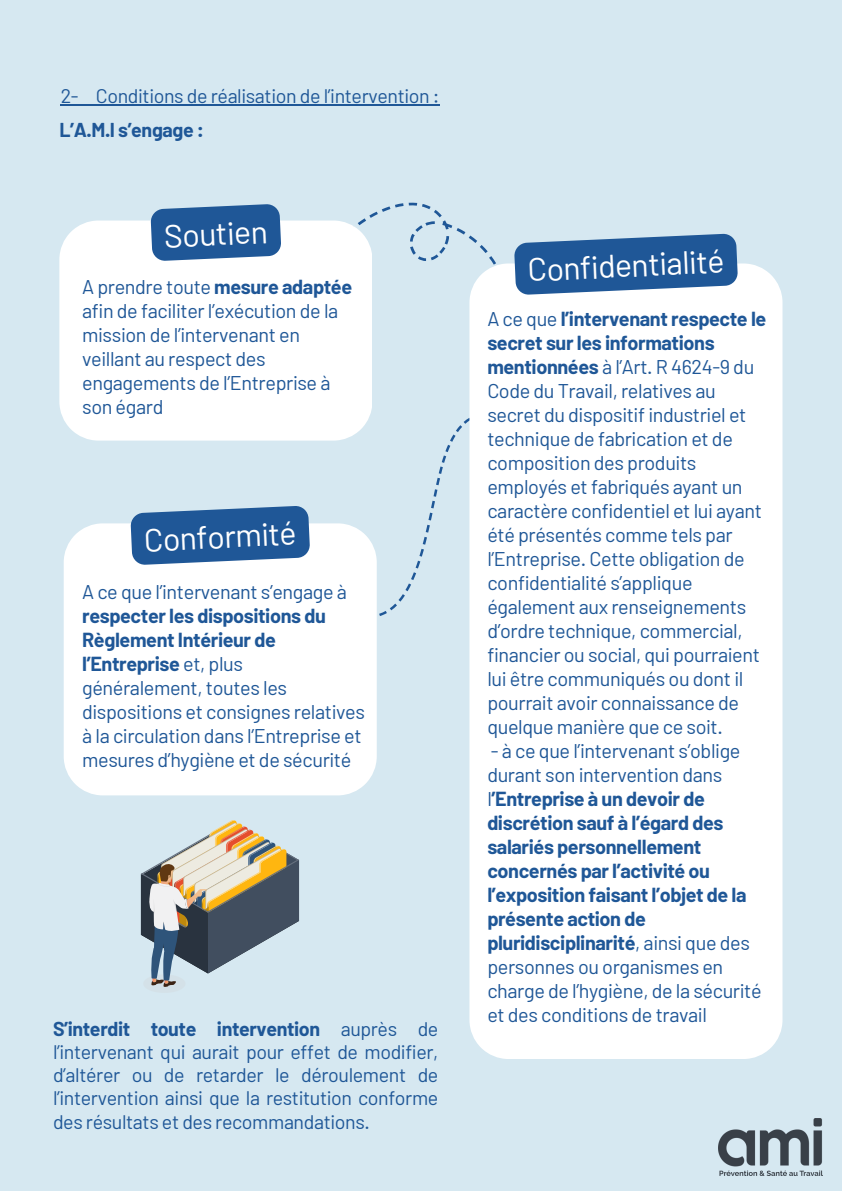
<style>
.page{position:relative;width:842px;height:1191px;background:#fff}
.page>*{position:absolute;margin:0;border:0;box-sizing:border-box;transform-origin:0 0}
.t1{font:32.2px "Barlow";color:#fff}
.t2{font:19.9px/24px "Barlow";letter-spacing:-.02em;color:#1f5797}
.t3{font:700 19.9px/24px "Barlow";letter-spacing:-.02em;color:#1f5797}
.t4{font:19.6px/23.2px "Barlow";letter-spacing:-.02em;color:#1f5797;text-align:justify}
.t5{font:700 19.6px "Barlow";letter-spacing:-.02em;color:#1f5797}
.s1{font-weight:700}
.s2{font-weight:400}
</style>
<div class="page">
<div style="left:0;top:0;width:842px;height:1190px;background:#d6e8f1"></div>
<svg style="left:362px;top:202px;width:134px;height:61px"></svg>
<svg style="left:379px;top:418px;width:90px;height:198px"></svg>
<div style="left:59px;top:220px;width:313px;height:220px;background:#fff"></div>
<div style="left:469px;top:263px;width:313px;height:795px;background:#fff"></div>
<div style="left:64px;top:523px;width:313px;height:272px;background:#fff"></div>
<img style="left:719px;top:1118px;width:103px;height:56px">
<svg style="left:141px;top:820px;width:158px;height:167px"></svg>
<svg style="left:150px;top:204px;width:132px;height:57px;background:#396ba3"></svg>
<svg style="left:514px;top:233px;width:224px;height:62px;background:#4373a8"></svg>
<svg style="left:130px;top:506px;width:180px;height:59px;background:#3c6da4"></svg>
<svg style="left:61px;top:104px;width:35px;height:2px"></svg>
<hr style="left:96px;top:104px;width:343px;height:2px;background:#1f5797">
<p class="t4" style="left:61px;top:83px;width:380px">2- Conditions de réalisation de l’intervention :</p>
<p class="t5" style="left:59px;top:117px;width:146px">L’A.M.I s’engage :</p>
<h2 class="t1" style="left:163px;top:216px;width:105px;rotate:-3deg">Soutien</h2>
<p class="t2" style="left:82px;top:273px;width:272px">A prendre toute <span class="s1">mesure adaptée </span>afin de faciliter l’exécution de la</p>
<p class="t2" style="left:82px;top:321px;width:250px">mission de l’intervenant en veillant au respect des engagements de l’Entreprise à son égard</p>
<h1 class="t1" style="left:143px;top:520px;width:154px;rotate:-3deg">Conformité</h1>
<p class="t2" style="left:82px;top:578px;width:284px">A ce que l’intervenant s’engage à <span class="s1">respecter les dispositions du<br>Règlement Intérieur de l’Entreprise</span> et, plus généralement, toutes les dispositions et consignes relatives à la circulation dans l’Entreprise et mesures d’hygiène et de sécurité</p>
<h1 class="t4" style="left:53px;top:1015px;width:387px"><span class="s1">S’interdit toute intervention</span> auprès de l’intervenant qui aurait pour effet de modifier, d’altérer ou de retarder le déroulement de l’intervention ainsi que la restitution conforme des résultats et des recommandations.</h1>
<p class="t1" style="left:526px;top:250px;width:199px;rotate:-3deg">Confidentialité</p>
<h1 class="t2" style="left:487px;top:306px;width:281px">A ce que <span class="s1">l’intervenant respecte le secret sur les informations mentionnées</span> à l’Art. R 4624-9 du<br>Code du Travail, relatives au secret du dispositif industriel et technique de fabrication et de composition des produits employés et fabriqués ayant un caractère confidentiel et lui ayant été présentés comme tels par l’Entreprise. Cette obligation de confidentialité s’applique également aux renseignements d’ordre technique, commercial, financier ou social, qui pourraient lui être communiqués ou dont il pourrait avoir connaissance de quelque manière que ce soit.</h1>
<p class="t3" style="left:487px;top:738px;width:276px"><span class="s2">- à ce que l’intervenant s’oblige durant son intervention dans l</span>’Entreprise à un devoir de discrétion sauf à l’égard des salariés personnellement concernés par l’activité ou l’exposition faisant l’objet de la présente action de pluridisciplinarité<span class="s2">, ainsi que des personnes ou organismes en charge de l’hygiène, de la sécurité et des conditions de travail</span></p>
</div>
